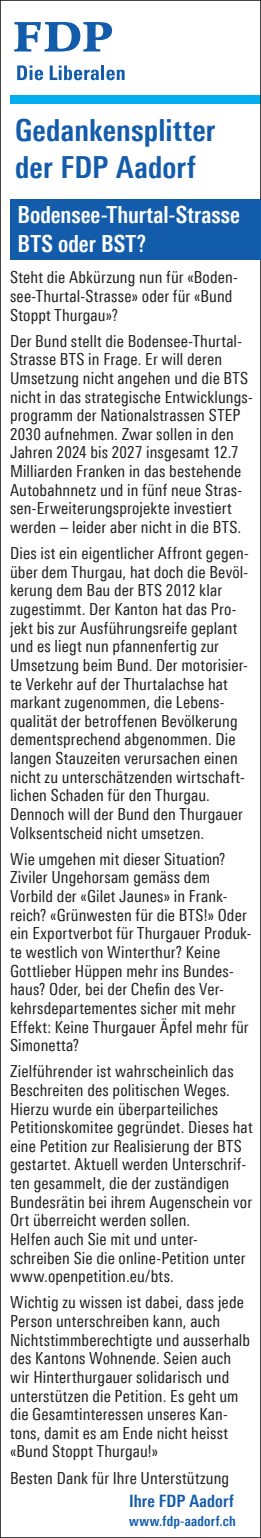
<style>
.page{position:relative;width:261px;height:1538px;background:#fff}
.page>*{position:absolute;margin:0;border:0;box-sizing:border-box;transform-origin:0 0}
.t1{font:700 30.45px/36.6px "Linotype Univers 620 Cn";letter-spacing:.005em;color:#135cab}
.t2{font:700 23.62px/28.3px "Linotype Univers 620 Cn";letter-spacing:.005em;color:#fff;scale:.95 1}
.t3{font:700 17.15px "Linotype Univers 620 Cn";letter-spacing:.005em;color:#135cab}
.t4{font:16.62px/18.6px "Linotype Univers 420 Cn";letter-spacing:.005em;color:#231f20}
.t5{font:700 14px "Linotype Univers 620 Cn";letter-spacing:.015em;color:#135cab}
</style>
<div class="page">
<svg style="left:17px;top:65px;width:26px;height:15px"></svg>
<svg style="left:50px;top:65px;width:49px;height:15px"></svg>
<hr style="left:101px;top:65px;width:3px;height:15px;background:#135cab">
<svg style="left:106px;top:70px;width:19px;height:10px"></svg>
<svg style="left:14px;top:22px;width:98px;height:30px"></svg>
<div style="left:10px;top:95px;width:251px;height:8px;background:#00aeef"></div>
<div style="left:10px;top:199px;width:251px;height:60px;background:#135cab"></div>
<h1 class="t1" style="left:15px;top:112px;width:202px">Gedankensplitter der FDP Aadorf</h1>
<h2 class="t2" style="left:18px;top:201px;width:236px">Bodensee-Thurtal-Strasse<br>BTS oder BST?</h2>
<p class="t4" style="left:10px;top:268px;width:229px">Steht die Abkürzung nun für «Boden&shy;see-Thurtal-Strasse» oder für «Bund<br>Stoppt Thurgau»?</p>
<p class="t4" style="left:10px;top:331px;width:244px">Der Bund stellt die Bodensee-Thurtal-Strasse BTS in Frage. Er will deren Umsetzung nicht angehen und die BTS nicht in das strategische Entwicklungs&shy;programm der Nationalstrassen STEP 2030 aufnehmen. Zwar sollen in den Jahren 2024 bis 2027 insgesamt 12.7<br>Milliarden Franken in das bestehende Autobahnnetz und in fünf neue Stras&shy;sen-Erweiterungsprojekte investiert werden – leider aber nicht in die BTS.</p>
<p class="t4" style="left:10px;top:544px;width:240px">Dies ist ein eigentlicher Affront gegen&shy;über dem Thurgau, hat doch die Bevöl&shy;kerung dem Bau der BTS 2012 klar zugestimmt. Der Kanton hat das Pro&shy;jekt bis zur Ausführungsreife geplant und es liegt nun pfannenfertig zur Umsetzung beim Bund. Der motorisier&shy;te Verkehr auf der Thurtalachse hat markant zugenommen, die Lebens&shy;qualität der betroffenen Bevölkerung dementsprechend abgenommen. Die langen Stauzeiten verursachen einen nicht zu unterschätzenden wirtschaft&shy;lichen Schaden für den Thurgau.<br>Dennoch will der Bund den Thurgauer Volksentscheid nicht umsetzen.</p>
<p class="t4" style="left:10px;top:849px;width:243px">Wie umgehen mit dieser Situation?<br>Ziviler Ungehorsam gemäss dem Vorbild der «Gilet Jaunes» in Frank&shy;reich? «Grünwesten für die BTS!» Oder ein Exportverbot für Thurgauer Produk&shy;te westlich von Winterthur? Keine Gottlieber Hüppen mehr ins Bundes&shy;haus? Oder, bei der Chefin des Ver&shy;kehrsdepartementes sicher mit mehr Effekt: Keine Thurgauer Äpfel mehr für Simonetta?</p>
<p class="t4" style="left:10px;top:1062px;width:244px">Zielführender ist wahrscheinlich das Beschreiten des politischen Weges.<br>Hierzu wurde ein überparteiliches Petitionskomitee gegründet. Dieses hat eine Petition zur Realisierung der BTS gestartet. Aktuell werden Unterschrif&shy;ten gesammelt, die der zuständigen Bundesrätin bei ihrem Augenschein vor Ort überreicht werden sollen.<br>Helfen auch Sie mit und unter&shy;schreiben Sie die online-Petition unter www.openpetition.eu/bts.</p>
<p class="t4" style="left:10px;top:1293px;width:241px">Wichtig zu wissen ist dabei, dass jede Person unterschreiben kann, auch Nichtstimmberechtigte und ausserhalb des Kantons Wohnende. Seien auch wir Hinterthurgauer solidarisch und unterstützen die Petition. Es geht um die Gesamtinteressen unseres Kan&shy;tons, damit es am Ende nicht heisst «Bund Stoppt Thurgau!»</p>
<p class="t4" style="left:10px;top:1468px;width:221px">Besten Dank für Ihre Unterstützung</p>
<p class="t3" style="left:129px;top:1491px;width:106px">Ihre FDP Aadorf</p>
<p class="t5" style="left:129px;top:1512px;width:108px">www.fdp-aadorf.ch</p>
</div>
